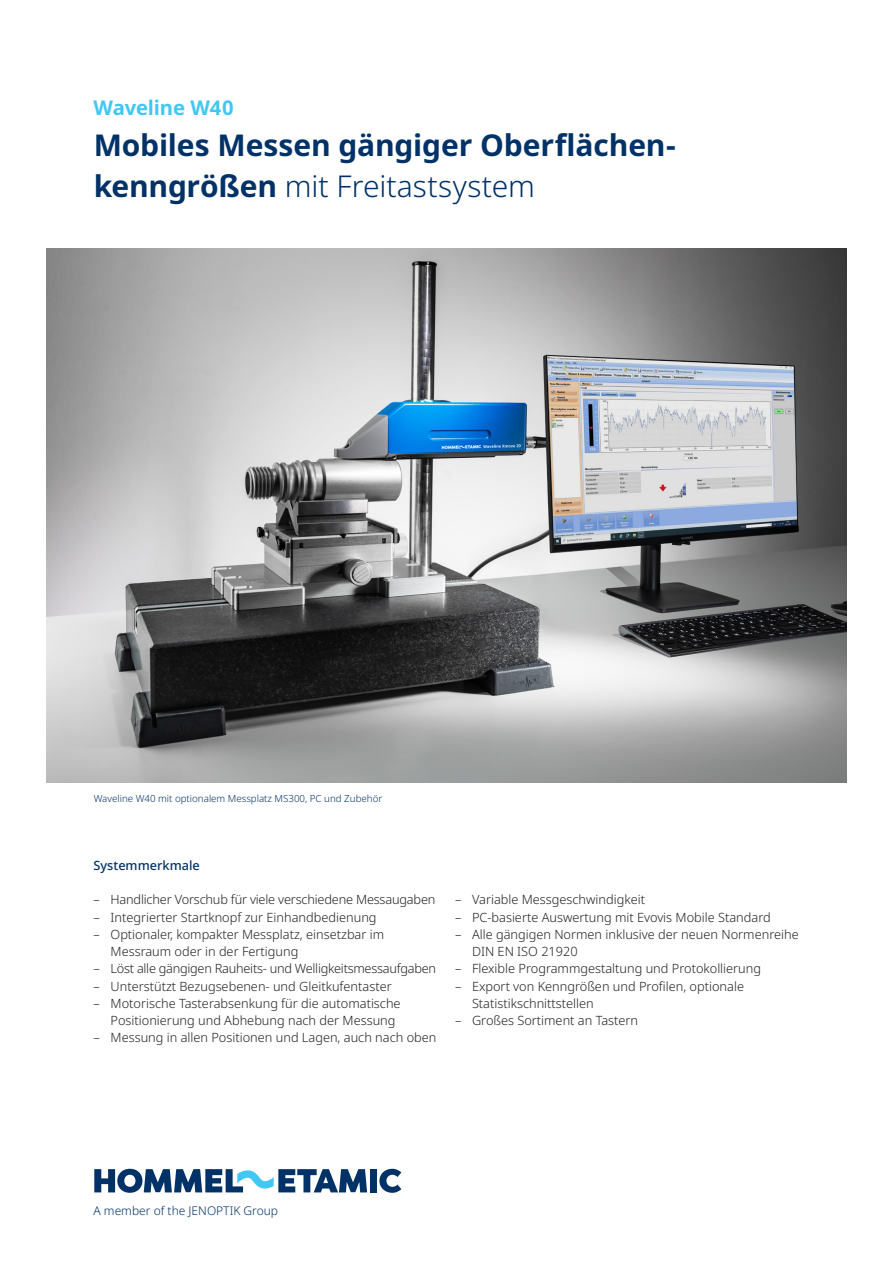
<style>
.page{position:relative;width:893px;height:1263px;background:#fff}
.page>*{position:absolute;margin:0;border:0;box-sizing:border-box;transform-origin:0 0}
.Headline_36_43_pt{font:700 30px/40.5px "Noto Sans";letter-spacing:-.005em;color:#003268}
.Headline_36_43_pt-2{font:700 20.25px "Noto Sans";letter-spacing:-.01em;color:#40c7f4}
.t1{font:300 12.75px/17.2px "Noto Sans";color:#231f20}
.t2{font:300 12.75px "Noto Sans";letter-spacing:-.02em;color:#231f20}
.List__Data_Sheet__9_5_11_pt{font:500 12.75px "Noto Sans";color:#003268}
.t3{font:300 12px "Noto Sans";color:#003268}
.HE_Captions__Brochure{font:300 9.75px "Noto Sans";color:#003268}
.s1{font-weight:300}
</style>
<div class="page">
<svg style="left:94px;top:1169px;width:273px;height:24px"></svg>
<div style="left:370px;top:1169px;width:7px;height:23px;background:#003268"></div>
<svg style="left:379px;top:1169px;width:22px;height:24px"></svg>
<img style="left:47px;top:249px;width:800px;height:533px">
<p class="Headline_36_43_pt-2" style="left:94px;top:96px;width:142px">Waveline W40</p>
<p class="Headline_36_43_pt" style="left:94px;top:126px;width:584px">Mobiles Messen gängiger Oberflächen&shy;kenngrößen <span class="s1">mit Freitastsystem</span></p>
<p class="HE_Captions__Brochure" style="left:94px;top:793px;width:290px">Waveline W40 mit optionalem Messplatz MS300, PC und Zubehör</p>
<p class="List__Data_Sheet__9_5_11_pt" style="left:94px;top:858px;width:108px">Systemmerkmale</p>
<p class="t1" style="left:94px;top:891px;width:343px">– Handlicher Vorschub für viele verschiedene Messaugaben</p>
<p class="t1" style="left:94px;top:909px;width:285px">– Integrierter Startknopf zur Einhandbedienung</p>
<p class="t1" style="left:111px;top:926px;width:275px;text-indent:-17px">– Optionaler, kompakter Messplatz, einsetzbar im<br>Messraum oder in der Fertigung</p>
<p class="t2" style="left:94px;top:961px;width:344px">– Löst alle gängigen Rauheits- und Welligkeitsmessaufgaben</p>
<p class="t1" style="left:94px;top:978px;width:300px">– Unterstützt Bezugsebenen- und Gleitkufentaster</p>
<p class="t1" style="left:111px;top:995px;width:292px;text-indent:-17px">– Motorische Tasterabsenkung für die automatische<br>Positionierung und Abhebung nach der Messung</p>
<p class="t1" style="left:94px;top:1029px;width:344px">– Messung in allen Positionen und Lagen, auch nach oben</p>
<p class="t1" style="left:455px;top:891px;width:192px">– Variable Messgeschwindigkeit</p>
<p class="t1" style="left:455px;top:909px;width:317px">– PC-basierte Auswertung mit Evovis Mobile Standard</p>
<p class="t1" style="left:472px;top:926px;width:328px;text-indent:-17px">– Alle gängigen Normen inklusive der neuen Normenreihe<br>DIN EN ISO 21920</p>
<p class="t1" style="left:455px;top:960px;width:308px">– Flexible Programmgestaltung und Protokollierung</p>
<p class="t1" style="left:472px;top:978px;width:274px;text-indent:-17px">– Export von Kenngrößen und Profilen, optionale<br>Statistikschnittstellen</p>
<p class="t1" style="left:455px;top:1012px;width:185px">– Großes Sortiment an Tastern</p>
<p class="t3" style="left:94px;top:1204px;width:186px">A member of the JENOPTIK Group</p>
</div>
